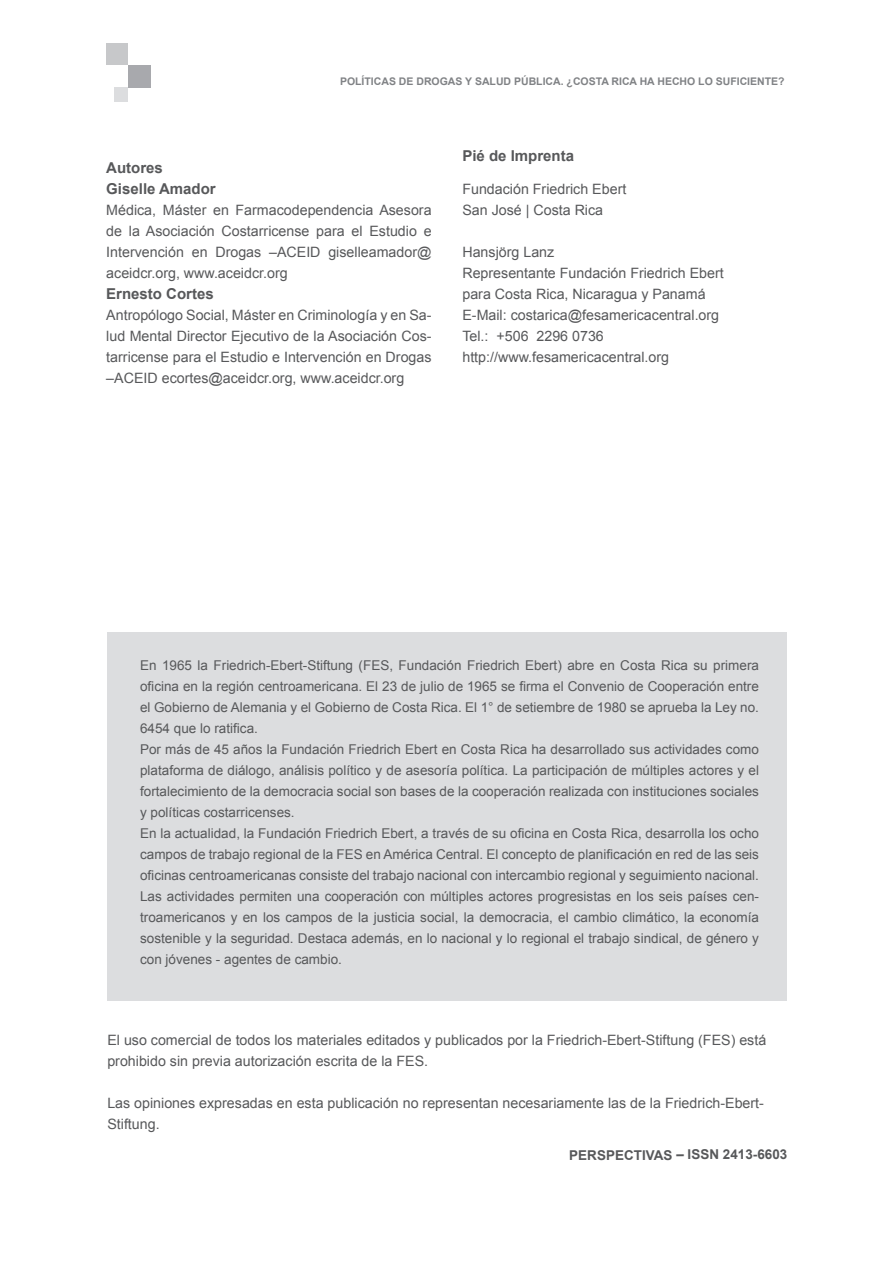
<style>
.page{position:relative;width:893px;height:1263px;background:#fff}
.page>*{position:absolute;margin:0;border:0;box-sizing:border-box;transform-origin:0 0}
.t1{font:700 15px/21px "Arial";color:#57585a}
.t2{font:14.25px/21px "Arial";color:#57585a}
.t3{font:13.5px/21px "Arial";color:#57585a}
.t4{font:700 13.5px "Arial";color:#57585a}
.t5{font:700 10.5px "Arial";color:#808285}
</style>
<div class="page">
<div style="left:106px;top:43px;width:22px;height:22px;background:#c7c8ca"></div>
<div style="left:114px;top:87px;width:14px;height:15px;background:#dcdddf"></div>
<div style="left:128px;top:65px;width:22px;height:22px;background:#a8a9ad"></div>
<div style="left:107px;top:632px;width:680px;height:368px;background:#dcdddf"></div>
<p class="t5" style="left:340px;top:74px;width:446px">POLÍTICAS DE DROGAS Y SALUD PÚBLICA. ¿COSTA RICA HA HECHO LO SUFICIENTE?</p>
<p class="t1" style="left:106px;top:157px;width:111px">AUTORES<br>GISELLE AMADOR</p>
<p class="t2" style="left:106px;top:199px;width:327px;text-align:justify">Médica, Máster en Farmacodependencia Asesora de la Asociación Costarricense para el Estudio e Intervención en Drogas –ACEID giselleamador@ aceidcr.org, www.aceidcr.org</p>
<p class="t1" style="left:106px;top:283px;width:109px">ERNESTO CORTES</p>
<p class="t2" style="left:106px;top:304px;width:327px;text-align:justify">Antropólogo Social, Máster en Criminología y en Sa&shy;lud Mental Director Ejecutivo de la Asociación Cos&shy;tarricense para el Estudio e Intervención en Drogas –ACEID ecortes@aceidcr.org, www.aceidcr.org</p>
<p class="t1" style="left:462px;top:146px;width:113px">PIÉ DE IMPRENTA</p>
<p class="t2" style="left:462px;top:179px;width:165px">Fundación Friedrich Ebert<br>San José | Costa Rica</p>
<p class="t2" style="left:462px;top:242px;width:263px">Hansjörg Lanz<br>Representante Fundación Friedrich Ebert para Costa Rica, Nicaragua y Panamá<br>E-Mail: costarica@fesamericacentral.org<br>Tel.: +506 2296 0736 http://www.fesamericacentral.org</p>
<p class="t3" style="left:140px;top:655px;width:620px">En 1965 la Friedrich-Ebert-Stiftung (FES, Fundación Friedrich Ebert) abre en Costa Rica su primera oficina en la región centroamericana. El 23 de julio de 1965 se firma el Convenio de Cooperación entre el Gobierno de Alemania y el Gobierno de Costa Rica. El 1° de setiembre de 1980 se aprueba la Ley no.<br>6454 que lo ratifica.<br>Por más de 45 años la Fundación Friedrich Ebert en Costa Rica ha desarrollado sus actividades como plataforma de diálogo, análisis político y de asesoría política. La participación de múltiples actores y el fortalecimiento de la democracia social son bases de la cooperación realizada con instituciones sociales y políticas costarricenses.<br>En la actualidad, la Fundación Friedrich Ebert, a través de su oficina en Costa Rica, desarrolla los ocho campos de trabajo regional de la FES en América Central. El concepto de planificación en red de las seis oficinas centroamericanas consiste del trabajo nacional con intercambio regional y seguimiento nacional.<br>Las actividades permiten una cooperación con múltiples actores progresistas en los seis países cen&shy;troamericanos y en los campos de la justicia social, la democracia, el cambio climático, la economía sostenible y la seguridad. Destaca además, en lo nacional y lo regional el trabajo sindical, de género y con jóvenes - agentes de cambio.</p>
<p class="t2" style="left:107px;top:1030px;width:660px">El uso comercial de todos los materiales editados y publicados por la Friedrich-Ebert-Stiftung (FES) está prohibido sin previa autorización escrita de la FES.</p>
<p class="t2" style="left:107px;top:1093px;width:658px">Las opiniones expresadas en esta publicación no representan necesariamente las de la Friedrich-Ebert-<br>Stiftung.</p>
<p class="t4" style="left:569px;top:1146px;width:19px">PERS</p>
<p class="t4" style="left:606px;top:1146px;width:18px">PECTI</p>
<p class="t4" style="left:646px;top:1145px;width:51px">VAS – ISSN</p>
<p class="t4" style="left:723px;top:1145px;width:66px">2413-6603</p>
</div>
